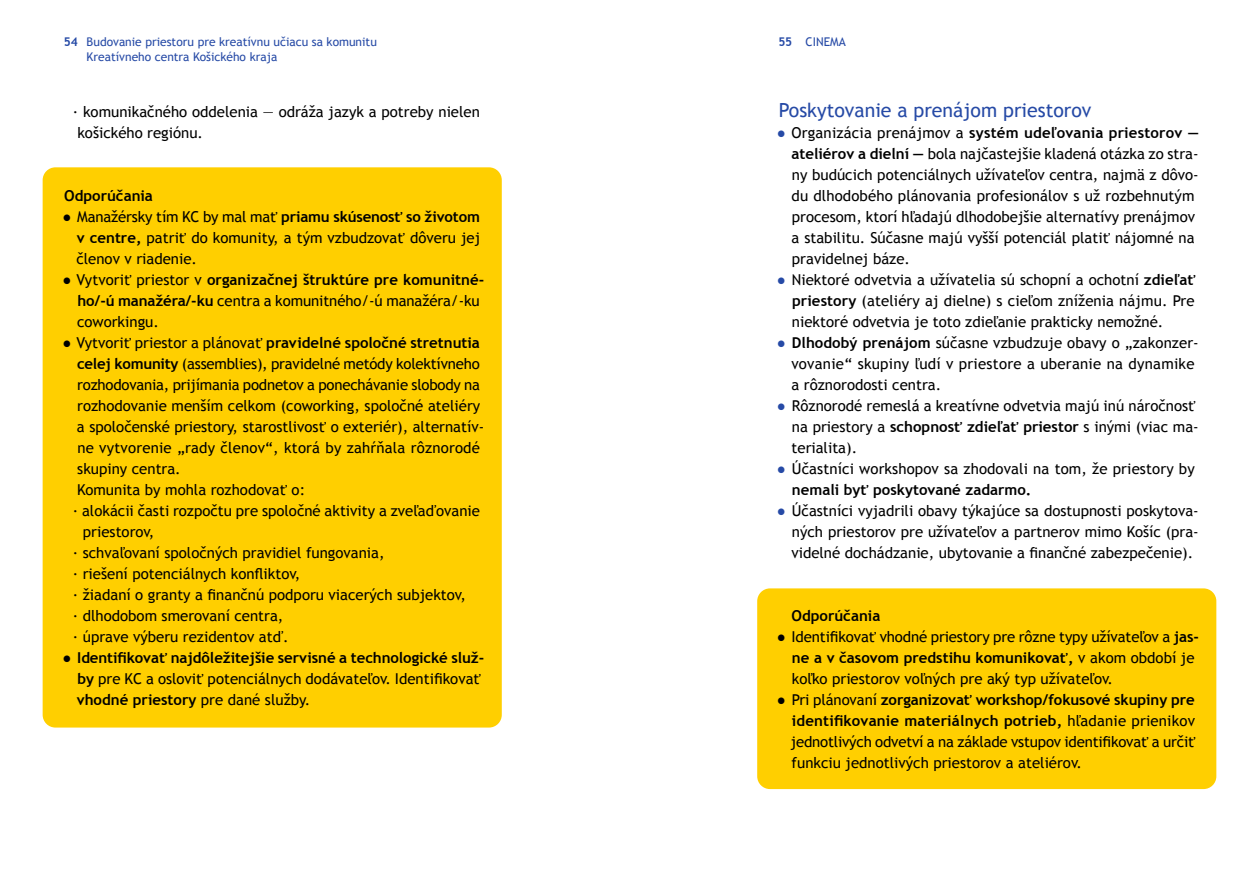
<style>
.page{position:relative;width:1259px;height:893px;background:#fff}
.page>*{position:absolute;margin:0;border:0;box-sizing:border-box;transform-origin:0 0}
.t1{font:19.5px "Trebuchet MS";color:#264aa6}
.t2{font:15px/21px "Trebuchet MS";color:#000}
.t3{font:700 15px/21px "Trebuchet MS";color:#000}
.t4{font:12px/14.4px "Trebuchet MS";color:#264aa6}
.s1{font-weight:700}
.s2{color:#264aa6}
.s3{font-weight:400}
</style>
<div class="page">
<div style="left:757px;top:588px;width:459px;height:201px;background:#ffcf00;border-radius:13px"></div>
<div style="left:43px;top:167px;width:459px;height:561px;background:#ffcf00;border-radius:13px"></div>
<p class="t4" style="left:87px;top:35px;width:292px;text-indent:-23px"><span class="s1">54</span> Budovanie priestoru pre kreatívnu učiacu sa komunitu<br>Kreatívneho centra Košického kraja</p>
<p class="t4" style="left:778px;top:35px;width:69px"><span class="s1">55</span> CINEMA</p>
<h1 class="t1" style="left:779px;top:99px;width:314px">Poskytovanie a prenájom priestorov</h1>
<p class="t2" style="left:791px;top:122px;width:409px;text-indent:-15px"><span class="s2">●</span> Organizácia prenájmov a <span class="s1">systém udeľovania priestorov — ateliérov a dielní —</span> bola najčastejšie kladená otázka zo stra&shy;ny budúcich potenciálnych užívateľov centra, najmä z dôvo&shy;du dlhodobého plánovania profesionálov s už rozbehnutým procesom, ktorí hľadajú dlhodobejšie alternatívy prenájmov a stabilitu. Súčasne majú vyšší potenciál platiť nájomné na pravidelnej báze.</p>
<p class="t2" style="left:792px;top:269px;width:405px;text-align:justify;text-indent:-15px"><span class="s2">●</span> Niektoré odvetvia a užívatelia sú schopní a ochotní <span class="s1">zdieľať priestory</span> (ateliéry aj dielne) s cieľom zníženia nájmu. Pre niektoré odvetvia je toto zdieľanie prakticky nemožné.</p>
<p class="t2" style="left:791px;top:332px;width:409px;text-indent:-14px"><span class="s2">●</span> <span class="s1">Dlhodobý prenájom</span> súčasne vzbudzuje obavy o „zakonzer&shy;vovanie“ skupiny ľudí v priestore a uberanie na dynamike a rôznorodosti centra.</p>
<p class="t2" style="left:791px;top:395px;width:409px;text-indent:-15px"><span class="s2">●</span> Rôznorodé remeslá a kreatívne odvetvia majú inú náročnosť na priestory a <span class="s1">schopnosť zdieľať priestor</span> s inými (viac ma&shy;terialita).</p>
<p class="t2" style="left:792px;top:458px;width:404px;text-indent:-15px"><span class="s2">●</span> Účastníci workshopov sa zhodovali na tom, že priestory by <span class="s1">nemali byť poskytované zadarmo.</span></p>
<p class="t2" style="left:791px;top:500px;width:409px;text-align:justify;text-indent:-14px"><span class="s2">●</span> Účastníci vyjadrili obavy týkajúce sa dostupnosti poskytova&shy;ných priestorov pre užívateľov a partnerov mimo Košíc (pra&shy;videlné dochádzanie, ubytovanie a finančné zabezpečenie).</p>
<p class="t2" style="left:77px;top:101px;width:404px;text-indent:-5px">∙ komunikačného oddelenia — odráža jazyk a potreby nielen košického regiónu.</p>
<p class="t3" style="left:64px;top:185px;width:90px">Odporúčania</p>
<p class="t2" style="left:76px;top:206px;width:405px;text-align:justify;text-indent:-14px">● Manažérsky tím KC by mal mať <span class="s1">priamu skúsenosť so životom v centre,</span> patriť do komunity, a tým vzbudzovať dôveru jej členov v riadenie.</p>
<p class="t2" style="left:77px;top:269px;width:409px;text-indent:-15px">● Vytvoriť priestor v <span class="s1">organizačnej štruktúre pre komunitné&shy;ho/-ú manažéra/-ku</span> centra a komunitného/-ú manažéra/-ku coworkingu.</p>
<p class="t3" style="left:62px;top:332px;width:419px"><span class="s3">● Vytvoriť priestor a plánovať</span> pravidelné spoločné stretnutia</p>
<p class="t2" style="left:77px;top:353px;width:404px"><span class="s1">celej komunity</span> (assemblies), pravidelné metódy kolektívneho</p>
<p class="t2" style="left:77px;top:374px;width:404px">rozhodovania, prijímania podnetov a ponechávanie slobody na</p>
<p class="t2" style="left:77px;top:395px;width:404px">rozhodovanie menším celkom (coworking, spoločné ateliéry</p>
<p class="t2" style="left:77px;top:416px;width:409px">a spoločenské priestory, starostlivosť o exteriér), alternatív-</p>
<p class="t2" style="left:77px;top:437px;width:404px">ne vytvorenie „rady členov“, ktorá by zahŕňala rôznorodé</p>
<p class="t2" style="left:77px;top:458px;width:105px">skupiny centra.</p>
<p class="t2" style="left:77px;top:479px;width:229px">Komunita by mohla rozhodovať o:</p>
<p class="t2" style="left:73px;top:500px;width:409px">∙ alokácii časti rozpočtu pre spoločné aktivity a zveľaďovanie</p>
<p class="t2" style="left:83px;top:521px;width:73px">priestorov,</p>
<p class="t2" style="left:73px;top:542px;width:313px">∙ schvaľovaní spoločných pravidiel fungovania,</p>
<p class="t2" style="left:73px;top:563px;width:229px">∙ riešení potenciálnych konfliktov,</p>
<p class="t2" style="left:73px;top:584px;width:395px">∙ žiadaní o granty a finančnú podporu viacerých subjektov,</p>
<p class="t2" style="left:73px;top:605px;width:212px">∙ dlhodobom smerovaní centra,</p>
<p class="t2" style="left:73px;top:626px;width:217px">∙ úprave výberu rezidentov atď.</p>
<p class="t3" style="left:77px;top:647px;width:409px;text-indent:-14px"><span class="s3">●</span> Identifikovať najdôležitejšie servisné a technologické služ&shy;by <span class="s3">pre KC a osloviť potenciálnych dodávateľov. Identifikovať </span>vhodné priestory <span class="s3">pre dané služby.</span></p>
<p class="t3" style="left:791px;top:605px;width:90px">Odporúčania</p>
<p class="t2" style="left:792px;top:626px;width:408px;text-indent:-15px">● Identifikovať vhodné priestory pre rôzne typy užívateľov a <span class="s1">jas&shy;ne a v časovom predstihu komunikovať,</span> v akom období je koľko priestorov voľných pre aký typ užívateľov.</p>
<p class="t2" style="left:791px;top:689px;width:406px;text-align:justify;text-indent:-14px">● Pri plánovaní <span class="s1">zorganizovať workshop/fokusové skupiny pre identifikovanie materiálnych potrieb,</span> hľadanie prienikov jednotlivých odvetví a na základe vstupov identifikovať a určiť funkciu jednotlivých priestorov a ateliérov.</p>
</div>
